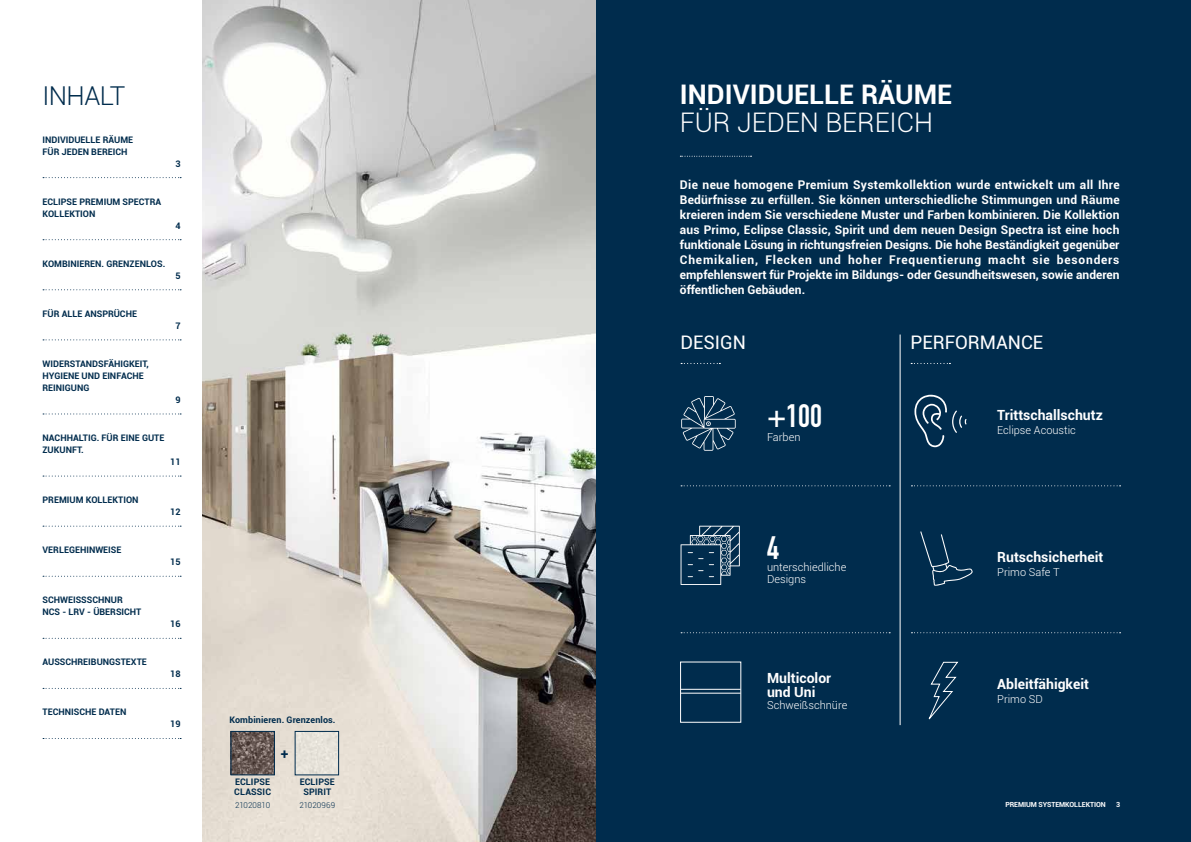
<style>
.page{position:relative;width:1191px;height:842px;background:#fff}
.page>*{position:absolute;margin:0;border:0;box-sizing:border-box;transform-origin:0 0}
.t1{font:32px "DIN Engschrift";color:#fff}
.t2{font:700 27px "Roboto";color:#fff}
.t3{font:300 27px "Roboto";color:#fff}
.t4{font:300 26px "Roboto";letter-spacing:-.025em;color:#002c4d}
.t5{font:18.7px "Roboto";color:#fff}
.t6{font:700 14px/14px "Roboto";color:#fff}
.t7{font:700 14px "Roboto";color:#002c4d}
.t8{font:700 12px/15px "Roboto";color:#fff;text-align:justify}
.t9{font:300 11px/12px "Roboto";color:#fff}
.t10{font:700 9px/12px "Roboto";color:#002c4d}
.t11{font:300 8px "Roboto";letter-spacing:-.01em;color:#002c4d}
.t12{font:300 8px "Roboto";letter-spacing:.01em;color:#002c4d}
.t13{font:700 7px "Roboto";letter-spacing:-.01em;color:#fff}
</style>
<div class="page">
<div style="left:595px;top:0;width:596px;height:842px;background:#002c4d"></div>
<img style="left:202px;top:0;width:393px;height:842px">
<svg style="left:680px;top:156px;width:71px;height:1px"></svg>
<svg style="left:43px;top:177px;width:138px;height:1px"></svg>
<svg style="left:43px;top:239px;width:138px;height:1px"></svg>
<svg style="left:43px;top:289px;width:138px;height:1px"></svg>
<svg style="left:43px;top:339px;width:138px;height:1px"></svg>
<svg style="left:43px;top:413px;width:138px;height:1px"></svg>
<svg style="left:43px;top:476px;width:138px;height:1px"></svg>
<svg style="left:43px;top:526px;width:138px;height:1px"></svg>
<svg style="left:43px;top:576px;width:138px;height:1px"></svg>
<svg style="left:43px;top:638px;width:138px;height:1px"></svg>
<svg style="left:43px;top:688px;width:138px;height:1px"></svg>
<svg style="left:43px;top:738px;width:138px;height:1px"></svg>
<hr style="left:900px;top:334px;width:1px;height:391px;background:#fff">
<svg style="left:681px;top:363px;width:39px;height:1px"></svg>
<svg style="left:911px;top:363px;width:39px;height:1px"></svg>
<svg style="left:681px;top:485px;width:209px;height:1px"></svg>
<svg style="left:911px;top:485px;width:209px;height:1px"></svg>
<svg style="left:681px;top:632px;width:209px;height:1px"></svg>
<svg style="left:911px;top:632px;width:209px;height:1px"></svg>
<svg style="left:681px;top:396px;width:54px;height:55px"></svg>
<svg style="left:680px;top:526px;width:60px;height:59px"></svg>
<div style="left:680px;top:661px;width:61px;height:62px;border:1px solid #fff"></div>
<hr style="left:680px;top:689px;width:60px;height:1px;background:#fff">
<hr style="left:680px;top:693px;width:60px;height:1px;background:#fff">
<svg style="left:914px;top:395px;width:52px;height:52px"></svg>
<svg style="left:920px;top:531px;width:53px;height:55px"></svg>
<svg style="left:928px;top:661px;width:31px;height:59px"></svg>
<div style="left:297px;top:733px;width:40px;height:40px;background:#e7e3da"></div>
<div style="left:295px;top:731px;width:44px;height:44px;border:1px solid #002c4d"></div>
<img style="left:233px;top:733px;width:40px;height:40px">
<div style="left:231px;top:731px;width:44px;height:44px;border:1px solid #002c4d"></div>
<h3 class="t4" style="left:43px;top:77px;width:84px">INHALT</h3>
<p class="t10" style="left:43px;top:133px;width:92px">INDIVIDUELLE RÄUME<br>FÜR JEDEN BEREICH</p>
<p class="t10" style="left:43px;top:195px;width:120px">ECLIPSE PREMIUM SPECTRA<br>KOLLEKTION</p>
<p class="t10" style="left:175px;top:157px;width:7px">3</p>
<p class="t10" style="left:175px;top:219px;width:7px">4</p>
<p class="t10" style="left:43px;top:257px;width:124px">KOMBINIEREN. GRENZENLOS.</p>
<p class="t10" style="left:175px;top:269px;width:7px">5</p>
<p class="t10" style="left:43px;top:307px;width:96px">FÜR ALLE ANSPRÜCHE</p>
<p class="t10" style="left:175px;top:319px;width:7px">7</p>
<p class="t10" style="left:43px;top:357px;width:108px">WIDERSTANDSFÄHIGKEIT,<br>HYGIENE UND EINFACHE<br>REINIGUNG</p>
<p class="t10" style="left:175px;top:393px;width:7px">9</p>
<p class="t10" style="left:43px;top:431px;width:123px">NACHHALTIG. FÜR EINE GUTE<br>ZUKUNFT.</p>
<p class="t10" style="left:43px;top:494px;width:98px">PREMIUM KOLLEKTION</p>
<p class="t10" style="left:43px;top:544px;width:80px">VERLEGEHINWEISE</p>
<p class="t10" style="left:43px;top:594px;width:100px">SCHWEISSSCHNUR<br>NCS - LRV - ÜBERSICHT</p>
<p class="t10" style="left:43px;top:656px;width:106px">AUSSCHREIBUNGSTEXTE</p>
<p class="t10" style="left:43px;top:706px;width:85px">TECHNISCHE DATEN</p>
<p class="t10" style="left:170px;top:455px;width:12px">11</p>
<p class="t10" style="left:170px;top:506px;width:12px">12</p>
<p class="t10" style="left:170px;top:556px;width:12px">15</p>
<p class="t10" style="left:170px;top:618px;width:12px">16</p>
<p class="t10" style="left:170px;top:668px;width:12px">18</p>
<p class="t10" style="left:170px;top:718px;width:12px">19</p>
<p class="t10" style="left:229px;top:713px;width:108px">Kombinieren. Grenzenlos.</p>
<p class="t10" style="left:234px;top:776px;width:38px;line-height:10px">ECLIPSE<br>CLASSIC</p>
<p class="t11" style="left:235px;top:800px;width:36px">21020810</p>
<p class="t7" style="left:281px;top:744px;width:9px">+</p>
<p class="t10" style="left:300px;top:776px;width:37px;line-height:10px;text-align:center">ECLIPSE<br>SPIRIT</p>
<p class="t12" style="left:299px;top:800px;width:37px">21020969</p>
<h2 class="t2" style="left:680px;top:76px;width:274px">INDIVIDUELLE RÄUME</h2>
<h2 class="t3" style="left:680px;top:103px;width:255px">FÜR JEDEN BEREICH</h2>
<p class="t8" style="left:680px;top:176px;width:441px">Die neue homogene Premium Systemkollektion wurde entwickelt um all Ihre Bedürfnisse zu erfüllen. Sie können unterschiedliche Stimmungen und Räume kreieren indem Sie verschiedene Muster und Farben kombinieren. Die Kollektion aus Primo, Eclipse Classic, Spirit und dem neuen Design Spectra ist eine hoch funktionale Lösung in richtungsfreien Designs. Die hohe Beständigkeit gegenüber Chemikalien, Flecken und hoher Frequentierung macht sie besonders empfehlenswert für Projekte im Bildungs- oder Gesundheitswesen, sowie anderen öffentlichen Gebäuden.</p>
<h3 class="t5" style="left:680px;top:329px;width:67px">DESIGN</h3>
<h1 class="t1" style="left:767px;top:397px;width:56px">+100</h1>
<p class="t9" style="left:767px;top:430px;width:35px">Farben</p>
<h1 class="t1" style="left:767px;top:529px;width:13px">4</h1>
<p class="t9" style="left:767px;top:561px;width:81px">unterschiedliche<br>Designs</p>
<p class="t6" style="left:767px;top:670px;width:66px">Multicolor und Uni</p>
<p class="t9" style="left:767px;top:698px;width:82px">Schweißschnüre</p>
<h3 class="t5" style="left:910px;top:329px;width:134px">PERFORMANCE</h3>
<p class="t6" style="left:997px;top:407px;width:107px">Trittschallschutz</p>
<p class="t9" style="left:997px;top:424px;width:80px">Eclipse Acoustic</p>
<p class="t6" style="left:997px;top:550px;width:108px">Rutschsicherheit</p>
<p class="t9" style="left:997px;top:566px;width:64px">Primo Safe T</p>
<p class="t6" style="left:997px;top:676px;width:93px">Ableitfähigkeit</p>
<p class="t9" style="left:997px;top:693px;width:47px">Primo SD</p>
<p class="t13" style="left:1005px;top:799px;width:102px">PREMIUM SYSTEMKOLLEKTION</p>
<p class="t13" style="left:1116px;top:799px;width:6px">3</p>
</div>
